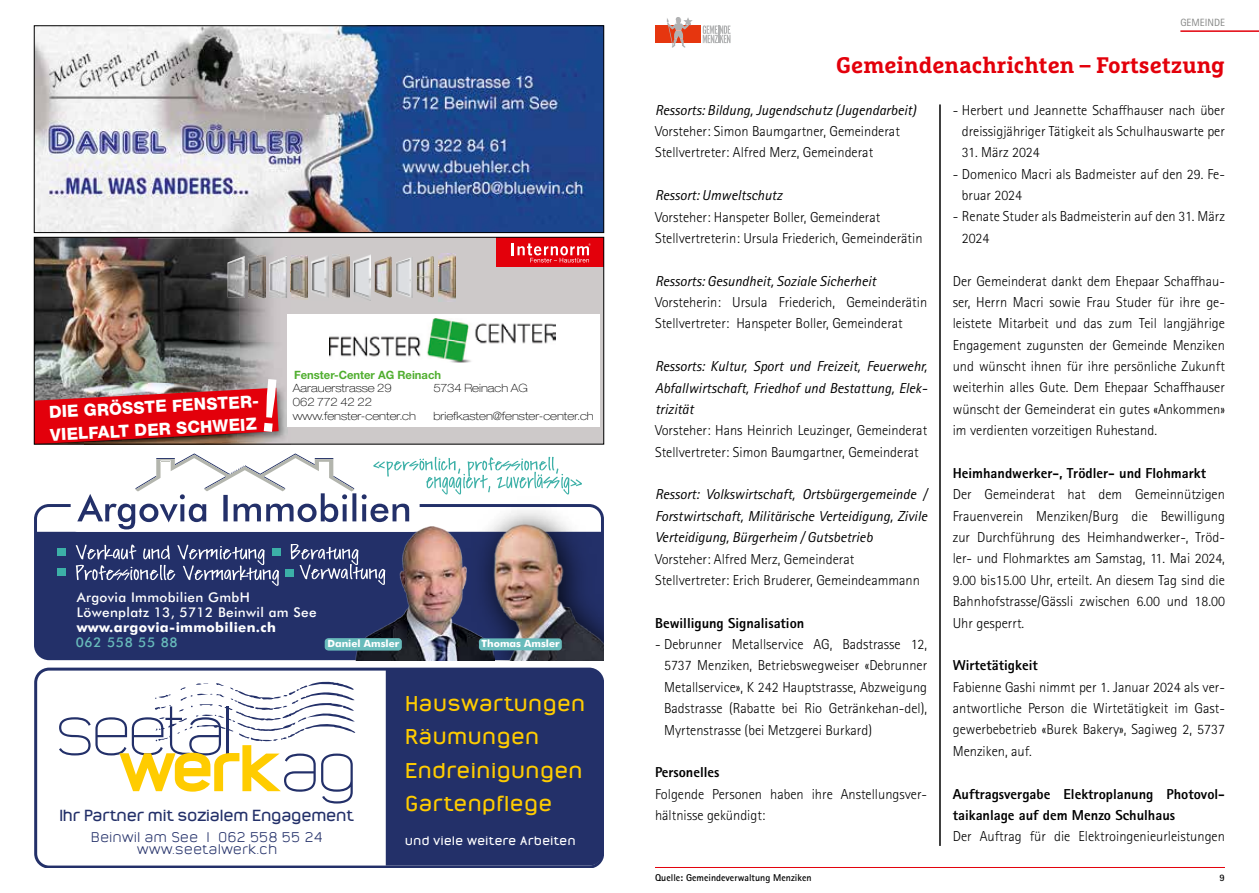
<style>
.page{position:relative;width:1259px;height:893px;background:#fff}
.page>*{position:absolute;margin:0;border:0;box-sizing:border-box;transform-origin:0 0}
.t1{font:700 22.5px "Marselis Slab Pro";color:#e3000b}
.t2{font:700 20.85px/33.5px "Nordstern Demo";letter-spacing:-.01em;color:#fc0}
.t3{font:800 16.8px/22.6px "Helvetica Neue LT Pro";color:#fff}
.t4{font:700 15.6px "Nordstern Demo";letter-spacing:-.05em;color:#233069}
.t5{font:300 14.4px/21.3px "Rotis Sans Serif Std";color:#000}
.t6{font:italic 14.4px/21.5px "Rotis Sans Serif Std";color:#000;text-align:justify}
.t7{font:800 14.4px/21.5px "Rotis Sans Serif Std";color:#000}
.t8{font:13.65px/12.8px "Nordstern Demo";color:#233069;text-align:center}
.t9{font:500 13.5px/14.9px "Futura BT";letter-spacing:.025em;color:#fff}
.t10{font:700 13.5px "Futura BT";letter-spacing:.025em;color:#fff}
.t11{font:500 13.5px "Futura BT";letter-spacing:.05em;color:#68bbbb}
.t12{font:700 12px "Nordstern Demo";letter-spacing:-.01em;color:#fff}
.t13{font:100 expanded 11.4px/13.8px "Helvetica Neue LT Pro";color:#000}
.t14{font:700 11.4px "Helvetica Neue LT Pro";color:#50ae2f}
.t15{font:10.5px "Rotis Sans Serif Std";color:#868786}
.t16{font:700 10.05px "Futura BT";color:#fff}
.t17{font:700 9.9px "Rotis Sans Serif Std";color:#000}
</style>
<div class="page">
<hr style="left:1180px;top:30px;width:79px;height:2px;background:#e3000b">
<hr style="left:655px;top:867px;width:570px;height:1px;background:#e3000b">
<div style="left:655px;top:26px;width:45px;height:17px;background:#e6360f"></div>
<svg style="left:703px;top:25px;width:27px;height:18px"></svg>
<svg style="left:667px;top:17px;width:26px;height:31px"></svg>
<img style="left:36px;top:28px;width:566px;height:203px">
<div style="left:34px;top:26px;width:570px;height:207px;border:1px solid #000"></div>
<div style="left:291px;top:239px;width:311px;height:203px;background:#cdc9c9"></div>
<img style="left:36px;top:289px;width:204px;height:90px">
<img style="left:240px;top:289px;width:51px;height:153px">
<img style="left:36px;top:239px;width:255px;height:50px">
<img style="left:278px;top:384px;width:10px;height:58px">
<div style="left:497px;top:237px;width:107px;height:30px;background:#e3000b"></div>
<svg style="left:512px;top:243px;width:78px;height:19px"></svg>
<div style="left:287px;top:315px;width:313px;height:112px;background:#fff"></div>
<img style="left:332px;top:254px;width:18px;height:45px">
<img style="left:354px;top:254px;width:17px;height:47px">
<img style="left:292px;top:255px;width:16px;height:44px">
<img style="left:291px;top:255px;width:1px;height:44px">
<img style="left:438px;top:254px;width:17px;height:47px">
<img style="left:375px;top:256px;width:17px;height:42px">
<img style="left:395px;top:256px;width:18px;height:45px">
<img style="left:269px;top:255px;width:18px;height:43px">
<img style="left:228px;top:256px;width:17px;height:41px">
<img style="left:309px;top:252px;width:20px;height:49px">
<img style="left:417px;top:256px;width:17px;height:42px">
<img style="left:248px;top:255px;width:18px;height:44px">
<img style="left:329px;top:319px;width:226px;height:43px">
<div style="left:34px;top:237px;width:570px;height:207px;border:1px solid #000"></div>
<hr style="left:939px;top:105px;width:1px;height:741px;background:#000">
<div style="left:36px;top:532px;width:319px;height:127px;background:#233069"></div>
<svg style="left:77px;top:453px;width:477px;height:76px"></svg>
<img style="left:408px;top:461px;width:174px;height:65px">
<div style="left:57px;top:548px;width:9px;height:8px;background:#3cb0a7"></div>
<div style="left:57px;top:568px;width:9px;height:8px;background:#3cb0a7"></div>
<svg style="left:76px;top:544px;width:279px;height:42px;background:#4a5684"></svg>
<img style="left:460px;top:490px;width:144px;height:36px">
<img style="left:487px;top:522px;width:117px;height:138px">
<img style="left:355px;top:526px;width:139px;height:134px">
<div style="left:325px;top:638px;width:76px;height:12px;background:#68bbbb;border-radius:3px"></div>
<div style="left:479px;top:638px;width:83px;height:12px;background:#68bbbb;border-radius:3px"></div>
<svg style="left:34px;top:668px;width:570px;height:199px"></svg>
<svg style="left:59px;top:682px;width:296px;height:121px"></svg>
<div style="left:386px;top:669px;width:216px;height:196px;background:#233069"></div>
<img style="left:34px;top:379px;width:244px;height:65px">
<p class="t3" style="left:48px;top:401px;width:213px;rotate:-3deg">DIE GRÖSSTE FENSTER-<br>VIELFALT DER SCHWEIZ</p>
<p class="t14" style="left:294px;top:367px;width:149px">Fenster-Center AG Reinach</p>
<p class="t13" style="left:293px;top:381px;width:100px">Aarauerstrasse 29</p>
<p class="t13" style="left:433px;top:381px;width:96px">5734 Reinach AG</p>
<p class="t13" style="left:293px;top:395px;width:125px">062 772 42 22 www.fenster-center.ch</p>
<p class="t13" style="left:433px;top:408px;width:162px">briefkasten@fenster-center.ch</p>
<p class="t9" style="left:77px;top:589px;width:241px">Argovia Immobilien GmbH<br>Löwenplatz 13, 5712 Beinwil am See</p>
<p class="t10" style="left:77px;top:618px;width:201px">www.argovia-immobilien.ch</p>
<p class="t11" style="left:76px;top:634px;width:103px">062 558 55 88</p>
<p class="t16" style="left:327px;top:638px;width:73px">Daniel Amsler</p>
<p class="t16" style="left:481px;top:638px;width:80px">Thomas Amsler</p>
<p class="t4" style="left:59px;top:805px;width:296px">Ihr Partner mit sozialem Engagement</p>
<p class="t8" style="left:91px;top:830px;width:234px">Beinwil am See I 062 558 55 24 www.seetalwerk.ch</p>
<h2 class="t2" style="left:405px;top:686px;width:182px">Hauswartungen<br>Räumungen<br>Endreinigungen<br>Gartenpflege</h2>
<p class="t12" style="left:405px;top:833px;width:172px">und viele weitere Arbeiten</p>
<p class="t15" style="left:1180px;top:16px;width:46px">GEMEINDE</p>
<h1 class="t1" style="left:836px;top:51px;width:390px">Gemeindenachrichten – Fortsetzung</h1>
<p class="t6" style="left:655px;top:99px;width:262px">Ressorts: Bildung, Jugendschutz (Jugendarbeit)</p>
<p class="t5" style="left:655px;top:121px;width:246px">Vorsteher: Simon Baumgartner, Gemeinderat<br>Stellvertreter: Alfred Merz, Gemeinderat</p>
<p class="t6" style="left:655px;top:185px;width:129px">Ressort: Umweltschutz</p>
<p class="t5" style="left:655px;top:206px;width:269px">Vorsteher: Hanspeter Boller, Gemeinderat<br>Stellvertreterin: Ursula Friederich, Gemeinderätin</p>
<p class="t6" style="left:655px;top:270px;width:222px">Ressorts: Gesundheit, Soziale Sicherheit</p>
<p class="t5" style="left:655px;top:292px;width:274px">Vorsteherin: Ursula Friederich, Gemeinderätin<br>Stellvertreter: Hanspeter Boller, Gemeinderat</p>
<p class="t6" style="left:655px;top:356px;width:274px">Ressorts: Kultur, Sport und Freizeit, Feuerwehr, Abfallwirtschaft, Friedhof und Bestattung, Elek&shy;trizität</p>
<p class="t5" style="left:655px;top:420px;width:274px">Vorsteher: Hans Heinrich Leuzinger, Gemeinderat<br>Stellvertreter: Simon Baumgartner, Gemeinderat</p>
<p class="t6" style="left:655px;top:484px;width:274px">Ressort: Volkswirtschaft, Ortsbürgergemeinde / Forstwirtschaft, Militärische Verteidigung, Zivile Verteidigung, Bürgerheim / Gutsbetrieb</p>
<p class="t5" style="left:655px;top:548px;width:266px">Vorsteher: Alfred Merz, Gemeinderat<br>Stellvertreter: Erich Bruderer, Gemeindeammann</p>
<p class="t7" style="left:655px;top:612px;width:151px">Bewilligung Signalisation</p>
<p class="t5" style="left:664px;top:634px;width:265px;text-align:justify;text-indent:-9px">- Debrunner Metallservice AG, Badstrasse 12, 5737 Menziken, Betriebswegweiser «Debrunner Metallservice», K 242 Hauptstrasse, Abzweigung Badstrasse (Rabatte bei Rio Getränkehan-del), Myrtenstrasse (bei Metzgerei Burkard)</p>
<p class="t7" style="left:655px;top:761px;width:66px">Personelles</p>
<p class="t5" style="left:655px;top:783px;width:274px">Folgende Personen haben ihre Anstellungsver&shy;hältnisse gekündigt:</p>
<p class="t5" style="left:952px;top:99px;width:274px;text-align:right">- Herbert und Jeannette Schaffhauser nach über dreissigjähriger Tätigkeit als Schulhauswarte per</p>
<p class="t5" style="left:962px;top:142px;width:79px">31. März 2024</p>
<p class="t5" style="left:962px;top:163px;width:265px;text-indent:-9px">- Domenico Macri als Badmeister auf den 29. Fe&shy;bruar 2024</p>
<p class="t5" style="left:962px;top:206px;width:265px;text-indent:-9px">- Renate Studer als Badmeisterin auf den 31. März<br>2024</p>
<p class="t5" style="left:952px;top:270px;width:274px;text-align:justify">Der Gemeinderat dankt dem Ehepaar Schaffhau&shy;ser, Herrn Macri sowie Frau Studer für ihre ge&shy;leistete Mitarbeit und das zum Teil langjährige Engagement zugunsten der Gemeinde Menziken und wünscht ihnen für ihre persönliche Zukunft weiterhin alles Gute. Dem Ehepaar Schaffhauser wünscht der Gemeinderat ein gutes «Ankommen» im verdienten vorzeitigen Ruhestand.</p>
<p class="t7" style="left:952px;top:462px;width:255px">Heimhandwerker-, Trödler- und Flohmarkt</p>
<p class="t5" style="left:952px;top:484px;width:274px;text-align:justify">Der Gemeinderat hat dem Gemeinnützigen Frauenverein Menziken/Burg die Bewilligung zur Durchführung des Heimhandwerker-, Tröd&shy;ler- und Flohmarktes am Samstag, 11. Mai 2024, 9.00 bis15.00 Uhr, erteilt. An diesem Tag sind die Bahnhofstrasse/Gässli zwischen 6.00 und 18.00<br>Uhr gesperrt.</p>
<p class="t7" style="left:952px;top:654px;width:87px">Wirtetätigkeit</p>
<p class="t5" style="left:952px;top:676px;width:274px;text-align:justify">Fabienne Gashi nimmt per 1. Januar 2024 als ver&shy;antwortliche Person die Wirtetätigkeit im Gast&shy;gewerbebetrieb «Burek Bakery», Sagiweg 2, 5737<br>Menziken, auf.</p>
<p class="t7" style="left:952px;top:783px;width:274px">Auftragsvergabe Elektroplanung Photovol&shy;taikanlage auf dem Menzo Schulhaus</p>
<p class="t5" style="left:952px;top:826px;width:274px">Der Auftrag für die Elektroingenieurleistungen</p>
<p class="t17" style="left:655px;top:871px;width:158px">Quelle: Gemeindeverwaltung Menziken</p>
<p class="t17" style="left:1219px;top:871px;width:7px">9</p>
</div>
